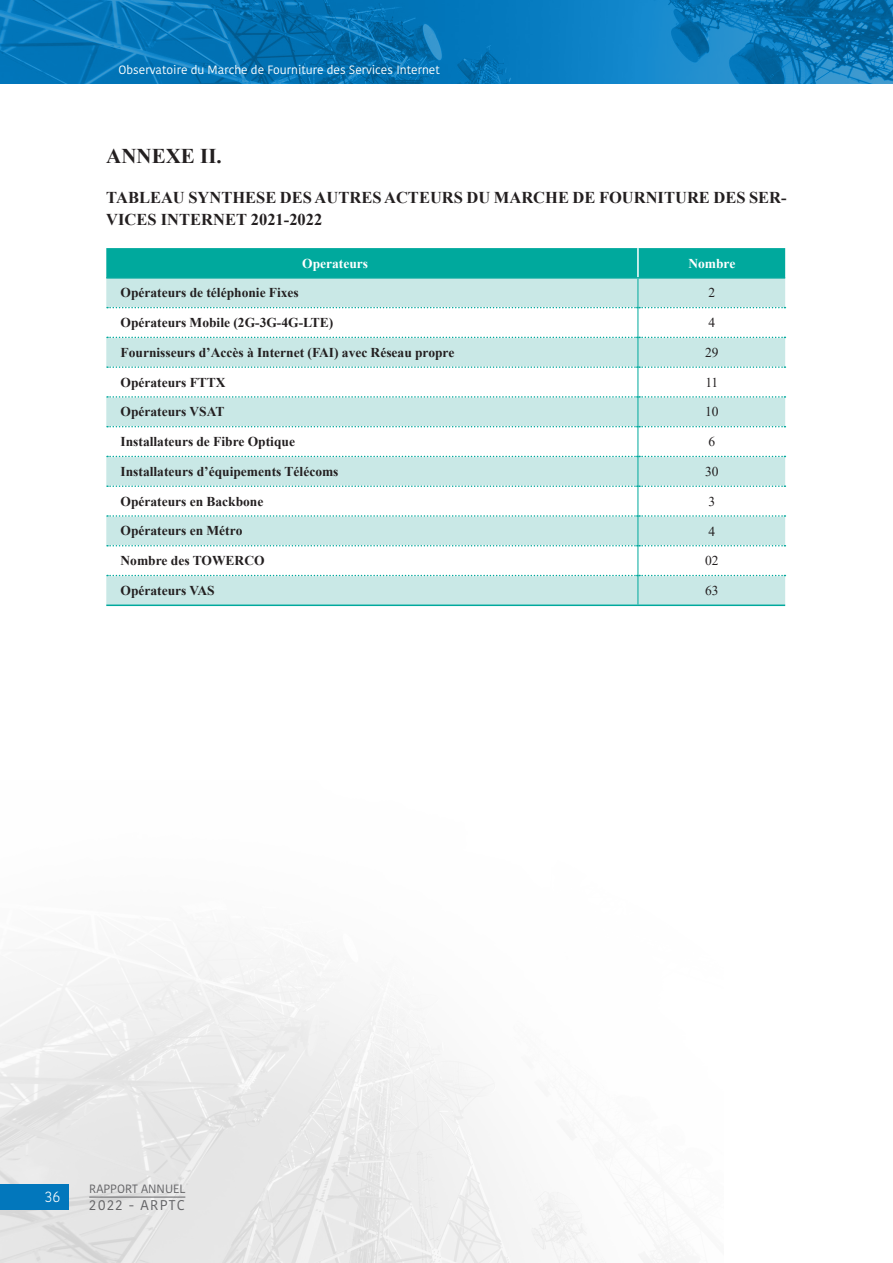
<style>
.page{position:relative;width:893px;height:1263px;background:#fff}
.page>*{position:absolute;margin:0;border:0;box-sizing:border-box;transform-origin:0 0}
.SOUS-TITRE_14{font:700 21px "Times New Roman";color:#231f20}
.Tableu_titre{font:700 16.5px/22.5px "Times New Roman";color:#231f20}
.t1{font:300 15px "Kohinoor Latin";color:#fff}
.t2{font:14.1px "Kohinoor Latin";letter-spacing:.1em;color:#636366}
.Table_Paragraph{font:700 13.5px "Times New Roman";color:#231f20}
.Table_Paragraph-2{font:13.5px "Times New Roman";color:#231f20}
.Table_Paragraph-3{font:700 13.5px "Times New Roman";color:#fff}
.t3{font:12px "Kohinoor Latin";color:#fff}
.t4{font:12px "Kohinoor Latin";color:#636366}
</style>
<div class="page">
<img style="left:0;top:941px;width:676px;height:322px">
<img style="left:0;top:0;width:893px;height:84px">
<div style="left:0;top:1184px;width:68px;height:26px;background:#0277bc"></div>
<hr style="left:89px;top:1197px;width:96px;height:1px;background:#636366">
<svg style="left:106px;top:338px;width:679px;height:266px;fill:#c9e8e6"></svg>
<svg style="left:107px;top:366px;width:678px;height:2px"></svg>
<svg style="left:107px;top:396px;width:678px;height:2px"></svg>
<svg style="left:107px;top:485px;width:678px;height:2px"></svg>
<svg style="left:107px;top:515px;width:678px;height:2px"></svg>
<svg style="left:106px;top:248px;width:679px;height:90px"></svg>
<hr style="left:638px;top:337px;width:1px;height:30px;background:#00a99d">
<hr style="left:638px;top:367px;width:1px;height:30px;background:#00a99d">
<hr style="left:638px;top:397px;width:1px;height:30px;background:#00a99d">
<svg style="left:107px;top:426px;width:678px;height:31px"></svg>
<hr style="left:638px;top:456px;width:1px;height:30px;background:#00a99d">
<hr style="left:638px;top:486px;width:1px;height:30px;background:#00a99d">
<hr style="left:638px;top:516px;width:1px;height:30px;background:#00a99d">
<svg style="left:107px;top:545px;width:678px;height:59px"></svg>
<hr style="left:106px;top:604px;width:532px;height:2px;background:#00a99d">
<hr style="left:638px;top:604px;width:147px;height:2px;background:#00a99d">
<hr style="left:637px;top:248px;width:2px;height:29px;background:#fff">
<p class="t3" style="left:119px;top:63px;width:323px">Observatoire du Marche de Fourniture des Services Internet</p>
<p class="SOUS-TITRE_14" style="left:106px;top:141px;width:117px">ANNEXE II.</p>
<p class="Tableu_titre" style="left:106px;top:185px;width:682px">TABLEAU SYNTHESE DES AUTRES ACTEURS DU MARCHE DE FOURNITURE DES SER-<br>VICES INTERNET 2021-2022</p>
<p class="Table_Paragraph-3" style="left:302px;top:253px;width:67px">Operateurs</p>
<p class="Table_Paragraph-3" style="left:688px;top:253px;width:48px">Nombre</p>
<p class="Table_Paragraph" style="left:121px;top:283px;width:180px">Opérateurs de téléphonie Fixes</p>
<p class="Table_Paragraph-2" style="left:708px;top:283px;width:8px">2</p>
<p class="Table_Paragraph" style="left:121px;top:313px;width:214px">Opérateurs Mobile (2G-3G-4G-LTE)</p>
<p class="Table_Paragraph-2" style="left:708px;top:313px;width:8px">4</p>
<p class="Table_Paragraph" style="left:121px;top:343px;width:335px">Fournisseurs d’Accès à Internet (FAI) avec Réseau propre</p>
<p class="Table_Paragraph-2" style="left:705px;top:343px;width:15px">29</p>
<p class="Table_Paragraph" style="left:121px;top:372px;width:107px">Opérateurs FTTX</p>
<p class="Table_Paragraph-2" style="left:705px;top:373px;width:15px">11</p>
<p class="Table_Paragraph" style="left:121px;top:402px;width:105px">Opérateurs VSAT</p>
<p class="Table_Paragraph-2" style="left:705px;top:402px;width:15px">10</p>
<p class="Table_Paragraph" style="left:121px;top:432px;width:176px">Installateurs de Fibre Optique</p>
<p class="Table_Paragraph-2" style="left:709px;top:432px;width:8px">6</p>
<p class="Table_Paragraph" style="left:121px;top:462px;width:220px">Installateurs d’équipements Télécoms</p>
<p class="Table_Paragraph-2" style="left:705px;top:462px;width:15px">30</p>
<p class="Table_Paragraph" style="left:121px;top:491px;width:144px">Opérateurs en Backbone</p>
<p class="Table_Paragraph-2" style="left:708px;top:492px;width:8px">3</p>
<p class="Table_Paragraph" style="left:121px;top:521px;width:123px">Opérateurs en Métro</p>
<p class="Table_Paragraph-2" style="left:708px;top:521px;width:8px">4</p>
<p class="Table_Paragraph" style="left:121px;top:551px;width:146px">Nombre des TOWERCO</p>
<p class="Table_Paragraph-2" style="left:705px;top:551px;width:15px">02</p>
<p class="Table_Paragraph" style="left:121px;top:581px;width:96px">Opérateurs VAS</p>
<p class="Table_Paragraph-2" style="left:705px;top:581px;width:15px">63</p>
<p class="t1" style="left:45px;top:1187px;width:17px">36</p>
<p class="t4" style="left:89px;top:1181px;width:98px">RAPPORT ANNUEL</p>
<p class="t2" style="left:89px;top:1196px;width:97px">2022 - ARPTC</p>
</div>
